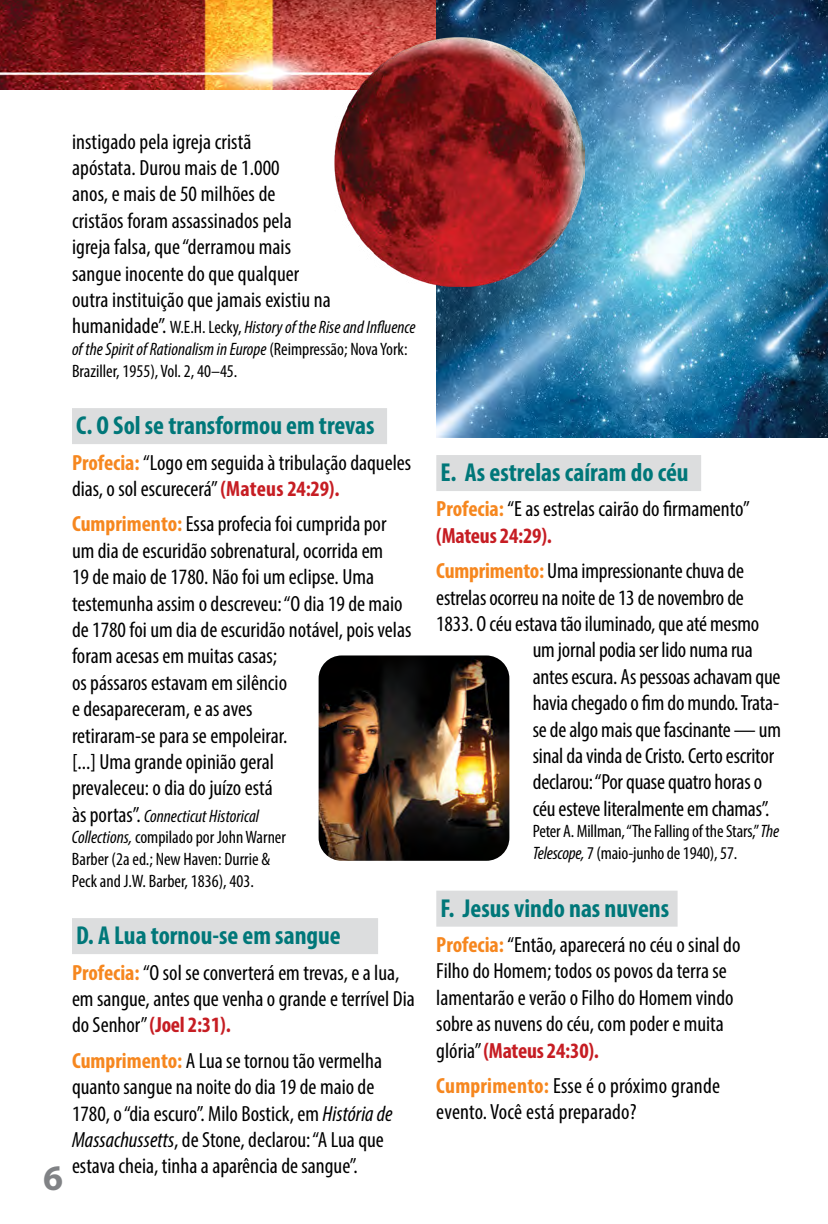
<style>
.page{position:relative;width:828px;height:1224px;background:#fff}
.page>*{position:absolute;margin:0;border:0;box-sizing:border-box;transform-origin:0 0}
.t1{font:700 36px "Myriad Pro";color:#808285}
.t2{font:700 condensed 26px "Myriad Pro";color:#007779}
.t3{font:condensed 22px/26.4px "Myriad Pro";color:#000}
.t4{font:condensed 18px/21.6px "Myriad Pro";color:#000}
.s1{font-size:22px}
.s2{font-style:italic}
.s3{font-weight:700;color:#f6871f}
.s4{font-weight:700;color:#c61d23}
</style>
<div class="page">
<div style="left:72px;top:408px;width:315px;height:36px;background:#dcddde"></div>
<div style="left:72px;top:918px;width:306px;height:36px;background:#dcddde"></div>
<div style="left:436px;top:455px;width:265px;height:36px;background:#dcddde"></div>
<div style="left:436px;top:891px;width:242px;height:36px;background:#dcddde"></div>
<img style="left:0;top:0;width:436px;height:90px">
<img style="left:436px;top:0;width:392px;height:437px">
<img style="left:335px;top:37px;width:250px;height:250px">
<img style="left:319px;top:655px;width:190px;height:206px">
<h1 class="t1" style="left:43px;top:1155px;width:21px">6</h1>
<p class="t3" style="left:72px;top:128px;width:260px">instigado pela igreja cristã<br>apóstata. Durou mais de 1.000<br>anos, e mais de 50 milhões de cristãos foram assassinados pela igreja falsa, que “derramou mais sangue inocente do que qualquer outra instituição que jamais existiu na</p>
<p class="t4" style="left:72px;top:316px;width:345px"><span class="s1">humanidade”.</span> W.E.H. Lecky, <span class="s2">History of the Rise and Influence of the Spirit of Rationalism in Europe</span> (Reimpressão; Nova York:<br>Braziller, 1955), Vol. 2, 40–45.</p>
<p class="t2" style="left:76px;top:409px;width:300px">C. O Sol se transformou em trevas</p>
<p class="t3" style="left:72px;top:449px;width:341px"><span class="s3">Profecia:</span> “Logo em seguida à tribulação daqueles dias, o sol escurecerá” <span class="s4">(Mateus 24:29).</span></p>
<p class="t3" style="left:72px;top:511px;width:341px"><span class="s3">Cumprimento:</span> Essa profecia foi cumprida por um dia de escuridão sobrenatural, ocorrida em<br>19 de maio de 1780. Não foi um eclipse. Uma testemunha assim o descreveu: “O dia 19 de maio de 1780 foi um dia de escuridão notável, pois velas foram acesas em muitas casas;<br>os pássaros estavam em silêncio<br>e desapareceram, e as aves<br>retiraram-se para se empoleirar.<br>[...] Uma grande opinião geral<br>prevaleceu: o dia do juízo está</p>
<p class="t4" style="left:72px;top:805px;width:215px"><span class="s1">às portas”.</span> <span class="s2">Connecticut Historical Collections,</span> compilado por John Warner Barber (2a ed.; New Haven: Durrie &amp; Peck and J.W. Barber, 1836), 403.</p>
<p class="t2" style="left:76px;top:919px;width:266px">D. A Lua tornou-se em sangue</p>
<p class="t3" style="left:72px;top:959px;width:344px"><span class="s3">Profecia:</span> “O sol se converterá em trevas, e a lua, em sangue, antes que venha o grande e terrível Dia do Senhor” <span class="s4">(Joel 2:31).</span></p>
<p class="t3" style="left:72px;top:1047px;width:322px"><span class="s3">Cumprimento:</span> A Lua se tornou tão vermelha quanto sangue na noite do dia 19 de maio de 1780, o “dia escuro”. Milo Bostick, em <span class="s2">História de Massachussetts</span>, de Stone, declarou: “A Lua que estava cheia, tinha a aparência de sangue”.</p>
<p class="t2" style="left:440px;top:456px;width:250px">E. As estrelas caíram do céu</p>
<p class="t3" style="left:436px;top:496px;width:315px"><span class="s3">Profecia:</span> “E as estrelas cairão do firmamento” <span class="s4">(Mateus 24:29).</span></p>
<p class="t3" style="left:436px;top:558px;width:309px"><span class="s3">Cumprimento:</span> Uma impressionante chuva de</p>
<p class="t3" style="left:436px;top:584px;width:309px">estrelas ocorreu na noite de 13 de novembro de</p>
<p class="t3" style="left:436px;top:610px;width:325px">1833. O céu estava tão iluminado, que até mesmo</p>
<p class="t3" style="left:533px;top:637px;width:221px">um jornal podia ser lido numa rua</p>
<p class="t3" style="left:533px;top:663px;width:249px">antes escura. As pessoas achavam que</p>
<p class="t3" style="left:533px;top:690px;width:248px">havia chegado o fim do mundo. Trata-</p>
<p class="t3" style="left:533px;top:716px;width:250px">se de algo mais que fascinante — um</p>
<p class="t3" style="left:533px;top:742px;width:243px">sinal da vinda de Cristo. Certo escritor</p>
<p class="t3" style="left:533px;top:769px;width:231px">declarou: “Por quase quatro horas o</p>
<p class="t3" style="left:533px;top:795px;width:238px">céu esteve literalmente em chamas”.</p>
<p class="t4" style="left:533px;top:820px;width:248px">Peter A. Millman, “The Falling of the Stars,” <span class="s2">The<br>Telescope,</span> 7 (maio-junho de 1940), 57.</p>
<p class="t2" style="left:440px;top:892px;width:230px">F. Jesus vindo nas nuvens</p>
<p class="t3" style="left:436px;top:931px;width:306px"><span class="s3">Profecia:</span> “Então, aparecerá no céu o sinal do Filho do Homem; todos os povos da terra se lamentarão e verão o Filho do Homem vindo sobre as nuvens do céu, com poder e muita glória” <span class="s4">(Mateus 24:30).</span></p>
<p class="t3" style="left:436px;top:1072px;width:285px"><span class="s3">Cumprimento:</span> Esse é o próximo grande evento. Você está preparado?</p>
</div>
